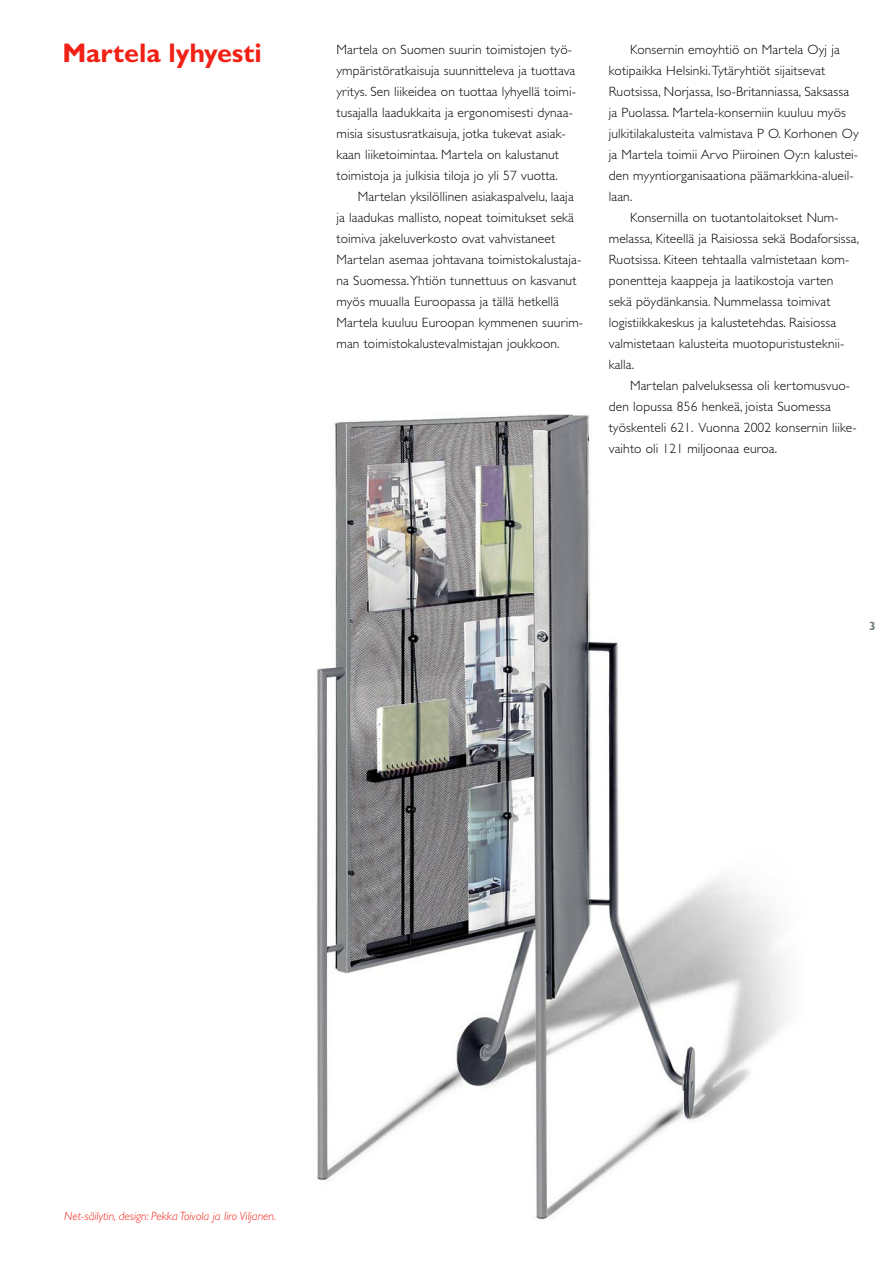
<style>
.page{position:relative;width:893px;height:1263px;background:#fff}
.page>*{position:absolute;margin:0;border:0;box-sizing:border-box;transform-origin:0 0}
.t1{font:700 27px "Gill Sans";color:#f12116}
.t2{font:300 13.5px/21px "Gill Sans";letter-spacing:.01em;color:#000}
.t3{font:italic 300 12px "Gill Sans";color:#f12116}
.t4{font:700 12px "Gill Sans";color:#6e7e80}
</style>
<div class="page">
<img style="left:317px;top:414px;width:469px;height:806px">
<h1 class="t1" style="left:62px;top:44px;width:201px">Martela lyhyesti</h1>
<p class="t2" style="left:608px;top:40px;width:251px;text-indent:21px">Konsernin emoyhtiö on Martela Oyj ja kotipaikka Helsinki.Tytäryhtiöt sijaitsevat Ruotsissa, Norjassa, Iso-Britanniassa, Saksassa ja Puolassa. Martela-konserniin kuuluu myös julkitilakalusteita valmistava P O. Korhonen Oy ja Martela toimii Arvo Piiroinen Oy:n kalustei&shy;den myyntiorganisaationa päämarkkina-alueil&shy;laan.</p>
<p class="t2" style="left:608px;top:208px;width:252px;text-indent:21px">Konsernilla on tuotantolaitokset Num&shy;melassa, Kiteellä ja Raisiossa sekä Bodaforsissa, Ruotsissa. Kiteen tehtaalla valmistetaan kom&shy;ponentteja kaappeja ja laatikostoja varten sekä pöydänkansia. Nummelassa toimivat logistiikkakeskus ja kalustetehdas. Raisiossa valmistetaan kalusteita muotopuristusteknii&shy;kalla.</p>
<p class="t2" style="left:608px;top:376px;width:249px;text-indent:21px">Martelan palveluksessa oli kertomusvuo&shy;den lopussa 856 henkeä, joista Suomessa työskenteli 621. Vuonna 2002 konsernin liike&shy;vaihto oli 121 miljoonaa euroa.</p>
<p class="t2" style="left:336px;top:40px;width:241px">Martela on Suomen suurin toimistojen työ&shy;ympäristöratkaisuja suunnitteleva ja tuottava yritys. Sen liikeidea on tuottaa lyhyellä toimi&shy;tusajalla laadukkaita ja ergonomisesti dynaa&shy;misia sisustusratkaisuja, jotka tukevat asiak&shy;kaan liiketoimintaa. Martela on kalustanut toimistoja ja julkisia tiloja jo yli 57 vuotta.</p>
<p class="t2" style="left:336px;top:187px;width:248px;text-indent:21px">Martelan yksilöllinen asiakaspalvelu, laaja ja laadukas mallisto, nopeat toimitukset sekä toimiva jakeluverkosto ovat vahvistaneet Martelan asemaa johtavana toimistokalustaja&shy;na Suomessa.Yhtiön tunnettuus on kasvanut myös muualla Euroopassa ja tällä hetkellä Martela kuuluu Euroopan kymmenen suurim&shy;man toimistokalustevalmistajan joukkoon.</p>
<p class="t4" style="left:869px;top:622px;width:8px">3</p>
<p class="t3" style="left:64px;top:1212px;width:213px">Net-säilytin, design: Pekka Toivola ja Iiro Viljanen.</p>
</div>
